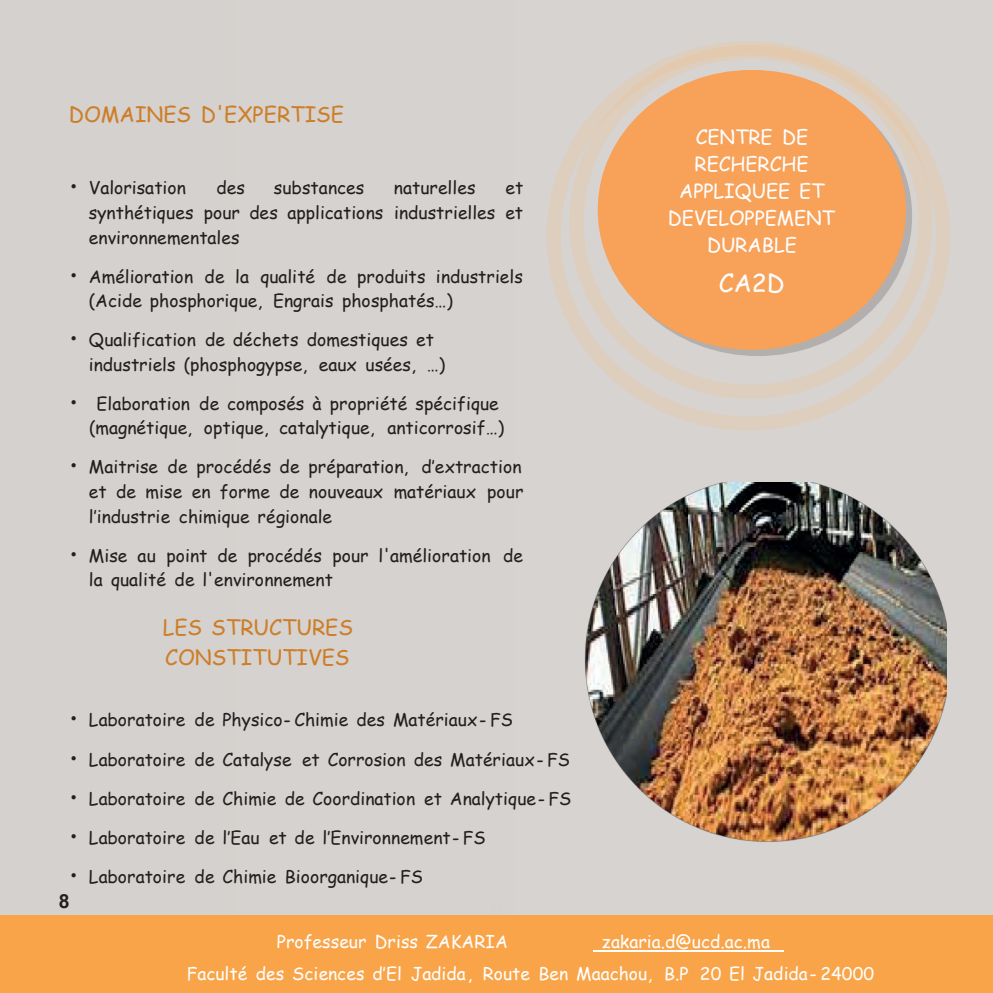
<style>
.page{position:relative;width:993px;height:993px;background:#fff}
.page>*{position:absolute;margin:0;border:0;box-sizing:border-box;transform-origin:0 0}
.t1{font:24.68px "Comic Sans MS";color:#fefefe}
.t2{font:21.18px/29.6px "Comic Sans MS";color:#cd7e28}
.t3{font:19.43px/26.9px "Comic Sans MS";color:#fefefe;text-align:center}
.t4{font:700 19.43px "Arial";color:#231f20}
.t5{font:17.5px/24.5px "Comic Sans MS";color:#231f20}
.t6{font:17.5px/31.7px "Comic Sans MS";color:#fefefe}
.s1{font-size:21.18px}
</style>
<div class="page">
<div style="left:0;top:1px;width:992px;height:914px;background:#d6d2cf"></div>
<div style="left:0;top:914px;width:992px;height:78px;background:#f9a448"></div>
<hr style="left:593px;top:950px;width:190px;height:1px;background:#fefefe">
<img style="left:585px;top:482px;width:361px;height:360px">
<svg style="left:603px;top:76px;width:308px;height:280px;background:#b9aea7"></svg>
<div style="left:597px;top:70px;width:308px;height:280px;background:#f8a158;border-radius:50%"></div>
<div style="left:569px;top:45px;width:363px;height:353px;border:14px solid #fcba73;border-radius:50%"></div>
<div style="left:546px;top:41px;width:403px;height:389px;border:14px solid #fcba73;border-radius:50%"></div>
<p class="t2" style="left:69px;top:99px;width:277px">DOMAINES D'EXPERTISE</p>
<p class="t5" style="left:70px;top:175px;width:118px"><span class="s1">•</span> Valorisation</p>
<p class="t5" style="left:216px;top:175px;width:30px">des</p>
<p class="t5" style="left:274px;top:175px;width:92px">substances</p>
<p class="t5" style="left:394px;top:175px;width:83px">naturelles</p>
<p class="t5" style="left:89px;top:175px;width:436px;text-align:justify;text-indent:416px">et synthétiques pour des applications industrielles et environnementales</p>
<p class="t5" style="left:89px;top:263px;width:435px;text-indent:-19px"><span class="s1">•</span> Amélioration de la qualité de produits industriels (Acide phosphorique, Engrais phosphatés…)</p>
<p class="t5" style="left:89px;top:327px;width:358px;text-indent:-19px"><span class="s1">•</span> Qualification de déchets domestiques et industriels (phosphogypse, eaux usées, …)</p>
<p class="t5" style="left:89px;top:390px;width:416px;text-indent:-19px"><span class="s1">•</span> Elaboration de composés à propriété spécifique (magnétique, optique, catalytique, anticorrosif…)</p>
<p class="t5" style="left:89px;top:454px;width:436px;text-align:justify;text-indent:-19px"><span class="s1">•</span> Maitrise de procédés de préparation, d‛extraction et de mise en forme de nouveaux matériaux pour l‛industrie chimique régionale</p>
<p class="t5" style="left:89px;top:542px;width:435px;text-indent:-19px"><span class="s1">•</span> Mise au point de procédés pour l'amélioration de la qualité de l'environnement</p>
<p class="t2" style="left:163px;top:611px;width:192px">LES STRUCTURES<br>CONSTITUTIVES</p>
<p class="t5" style="left:70px;top:707px;width:445px"><span class="s1">•</span> Laboratoire de Physico- Chimie des Matériaux- FS</p>
<p class="t5" style="left:70px;top:746px;width:501px"><span class="s1">•</span> Laboratoire de Catalyse et Corrosion des Matériaux- FS</p>
<p class="t5" style="left:70px;top:785px;width:503px"><span class="s1">•</span> Laboratoire de Chimie de Coordination et Analytique- FS</p>
<p class="t5" style="left:70px;top:824px;width:417px"><span class="s1">•</span> Laboratoire de l‛Eau et de l‛Environnement- FS</p>
<p class="t5" style="left:70px;top:863px;width:354px"><span class="s1">•</span> Laboratoire de Chimie Bioorganique- FS</p>
<p class="t4" style="left:59px;top:889px;width:12px">8</p>
<p class="t3" style="left:667px;top:122px;width:168px">CENTRE DE<br>RECHERCHE<br>APPLIQUEE ET<br>DEVELOPPEMENT<br>DURABLE</p>
<h1 class="t1" style="left:718px;top:265px;width:67px">CA2D</h1>
<p class="t6" style="left:187px;top:925px;width:688px;text-indent:414px">zakaria.d@ucd.ac.ma<br>Faculté des Sciences d‛El Jadida, Route Ben Maachou, B.P 20 El Jadida- 24000</p>
<p class="t6" style="left:277px;top:925px;width:232px">Professeur Driss ZAKARIA</p>
</div>
